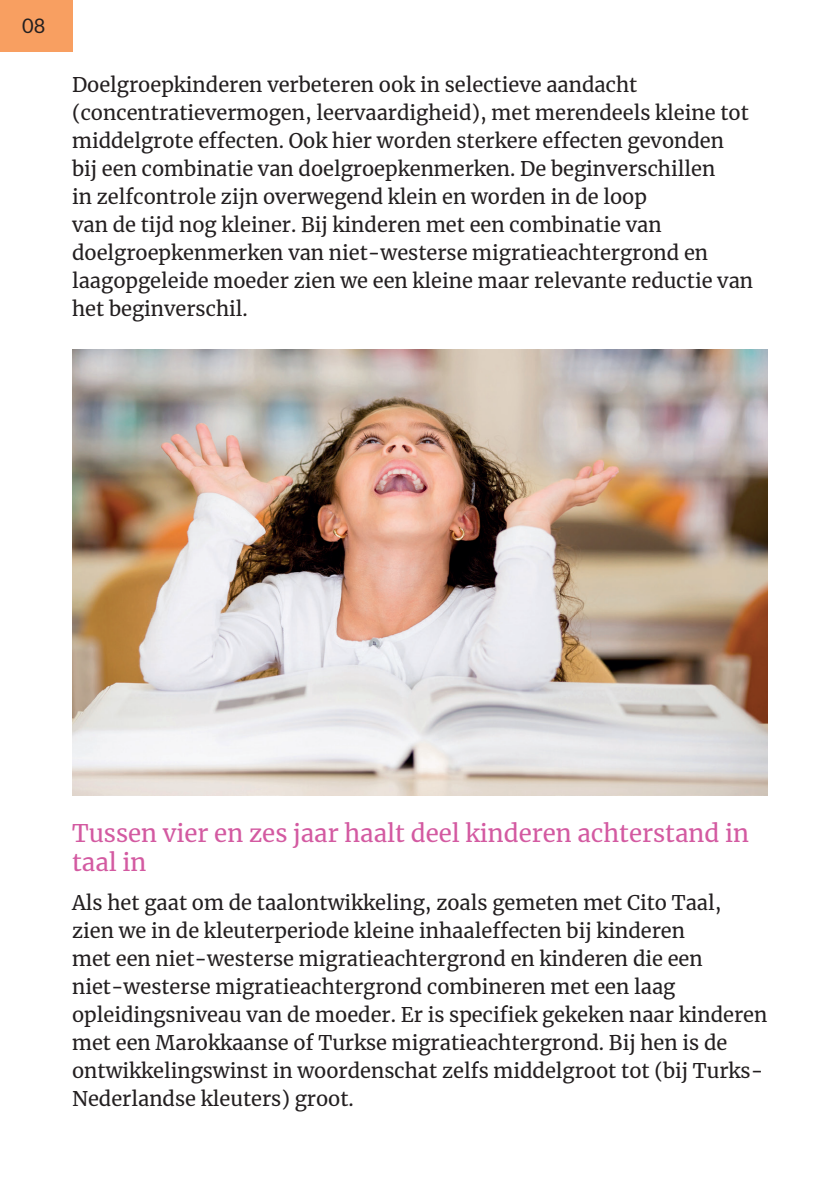
<style>
.page{position:relative;width:840px;height:1191px;background:#fff}
.page>*{position:absolute;margin:0;border:0;box-sizing:border-box;transform-origin:0 0}
.t1{font:24px/28.8px "Merriweather";color:#d35aa1}
.t2{font:20px/28px "Merriweather";color:#231f20}
.t3{font:20px "Lato";color:#231f20}
</style>
<div class="page">
<img style="left:72px;top:350px;width:695px;height:446px">
<div style="left:0;top:0;width:72px;height:51px;background:#f89f61"></div>
<p class="t3" style="left:22px;top:15px;width:25px">08</p>
<p class="t2" style="left:72px;top:70px;width:682px">Doelgroepkinderen verbeteren ook in selectieve aandacht (concentratievermogen, leervaardigheid), met merendeels kleine tot middelgrote effecten. Ook hier worden sterkere effecten gevonden bij een combinatie van doelgroepkenmerken. De beginverschillen<br>in zelfcontrole zijn overwegend klein en worden in de loop<br>van de tijd nog kleiner. Bij kinderen met een combinatie van doelgroepkenmerken van niet-westerse migratieachtergrond en laagopgeleide moeder zien we een kleine maar relevante reductie van het beginverschil.</p>
<p class="t1" style="left:72px;top:818px;width:678px">Tussen vier en zes jaar haalt deel kinderen achterstand in taal in</p>
<p class="t2" style="left:72px;top:888px;width:696px">Als het gaat om de taalontwikkeling, zoals gemeten met Cito Taal, zien we in de kleuterperiode kleine inhaaleffecten bij kinderen<br>met een niet-westerse migratieachtergrond en kinderen die een niet-westerse migratieachtergrond combineren met een laag opleidingsniveau van de moeder. Er is specifiek gekeken naar kinderen met een Marokkaanse of Turkse migratieachtergrond. Bij hen is de ontwikkelingswinst in woordenschat zelfs middelgroot tot (bij Turks-Nederlandse kleuters) groot.</p>
</div>
